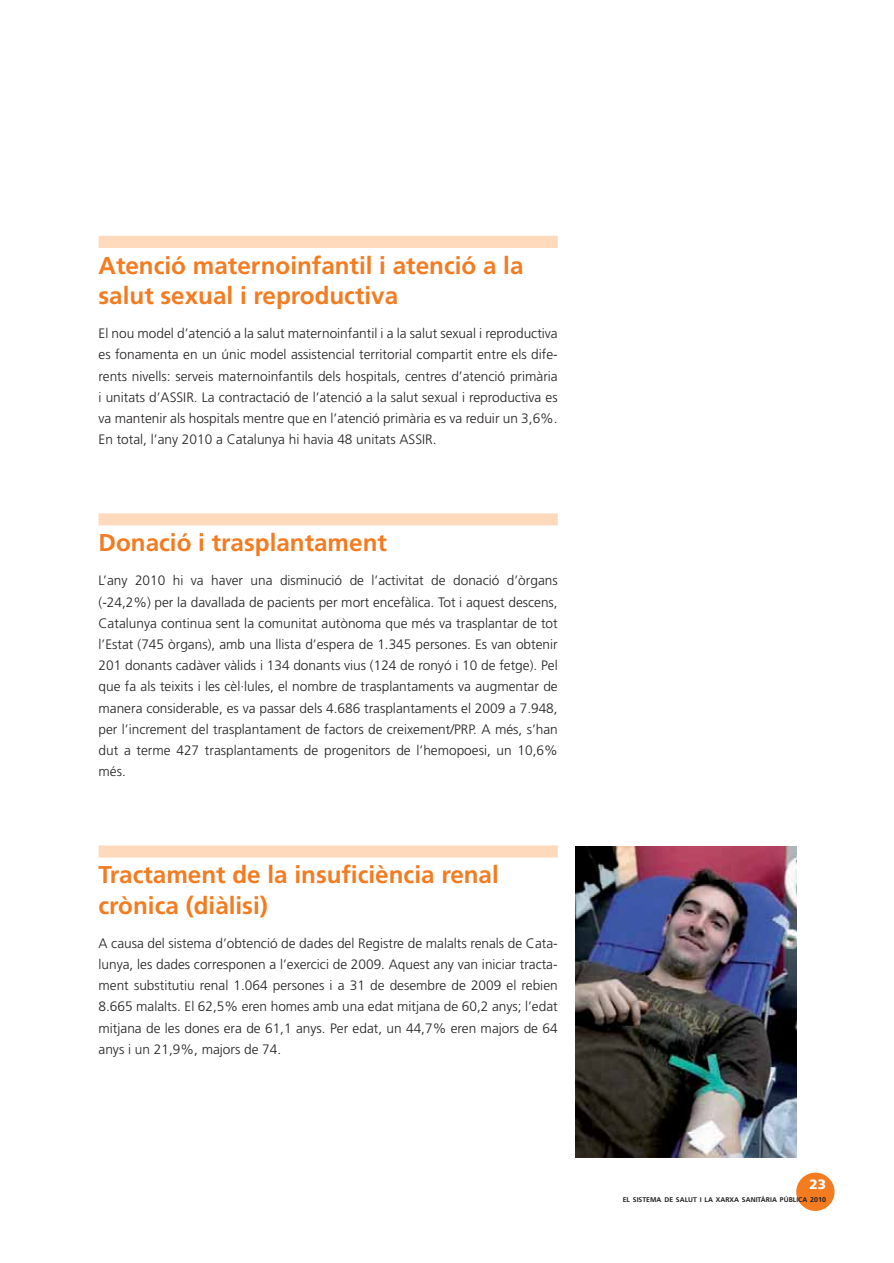
<style>
.page{position:relative;width:894px;height:1263px;background:#fff}
.page>*{position:absolute;margin:0;border:0;box-sizing:border-box;transform-origin:0 0}
.t1{font:700 24.3px/30.3px "Frutiger LT Std";color:#f47b20}
.t2{font:300 13.65px/21.1px "Frutiger LT Std";color:#231f20;text-align:justify}
.t3{font:900 13.5px "Frutiger LT Std";color:#fff}
.t4{font:700 6.9px "Frutiger LT Std";letter-spacing:.005em;color:#231f20}
.s1{font-size:7.05px}
</style>
<div class="page">
<div style="left:796px;top:1173px;width:38px;height:38px;background:#f47b20;border-radius:50%"></div>
<div style="left:98px;top:236px;width:459px;height:12px;background:#fed9bc"></div>
<div style="left:98px;top:513px;width:459px;height:12px;background:#fed9bc"></div>
<div style="left:98px;top:845px;width:459px;height:12px;background:#fed9bc"></div>
<img style="left:575px;top:846px;width:221px;height:311px">
<h1 class="t1" style="left:98px;top:251px;width:426px">Atenció maternoinfantil i atenció a la salut sexual i reproductiva</h1>
<p class="t2" style="left:98px;top:324px;width:460px">El nou model d’atenció a la salut maternoinfantil i a la salut sexual i reproductiva es fonamenta en un únic model assistencial territorial compartit entre els dife&shy;rents nivells: serveis maternoinfantils dels hospitals, centres d’atenció primària i unitats d’ASSIR. La contractació de l’atenció a la salut sexual i reproductiva es va mantenir als hospitals mentre que en l’atenció primària es va reduir un 3,6%.<br>En total, l’any 2010 a Catalunya hi havia 48 unitats ASSIR.</p>
<h1 class="t1" style="left:98px;top:529px;width:290px">Donació i trasplantament</h1>
<p class="t2" style="left:98px;top:571px;width:460px">L’any 2010 hi va haver una disminució de l’activitat de donació d’òrgans (-24,2%) per la davallada de pacients per mort encefàlica. Tot i aquest descens, Catalunya continua sent la comunitat autònoma que més va trasplantar de tot l’Estat (745 òrgans), amb una llista d’espera de 1.345 persones. Es van obtenir 201 donants cadàver vàlids i 134 donants vius (124 de ronyó i 10 de fetge). Pel que fa als teixits i les cèl·lules, el nombre de trasplantaments va augmentar de manera considerable, es va passar dels 4.686 trasplantaments el 2009 a 7.948, per l’increment del trasplantament de factors de creixement/PRP. A més, s’han dut a terme 427 trasplantaments de progenitors de l’hemopoesi, un 10,6% més.</p>
<h1 class="t1" style="left:98px;top:861px;width:402px">Tractament de la insuficiència renal crònica (diàlisi)</h1>
<p class="t2" style="left:98px;top:933px;width:460px">A causa del sistema d’obtenció de dades del Registre de malalts renals de Cata&shy;lunya, les dades corresponen a l’exercici de 2009. Aquest any van iniciar tracta&shy;ment substitutiu renal 1.064 persones i a 31 de desembre de 2009 el rebien 8.665 malalts. El 62,5% eren homes amb una edat mitjana de 60,2 anys; l’edat mitjana de les dones era de 61,1 anys. Per edat, un 44,7% eren majors de 64 anys i un 21,9%, majors de 74.</p>
<p class="t3" style="left:809px;top:1177px;width:18px">23</p>
<p class="t4" style="left:622px;top:1195px;width:205px">EL SISTEMA DE SALUT I LA XARXA SANITÀRIA PÚBLICA <span class="s1">2010</span></p>
</div>
